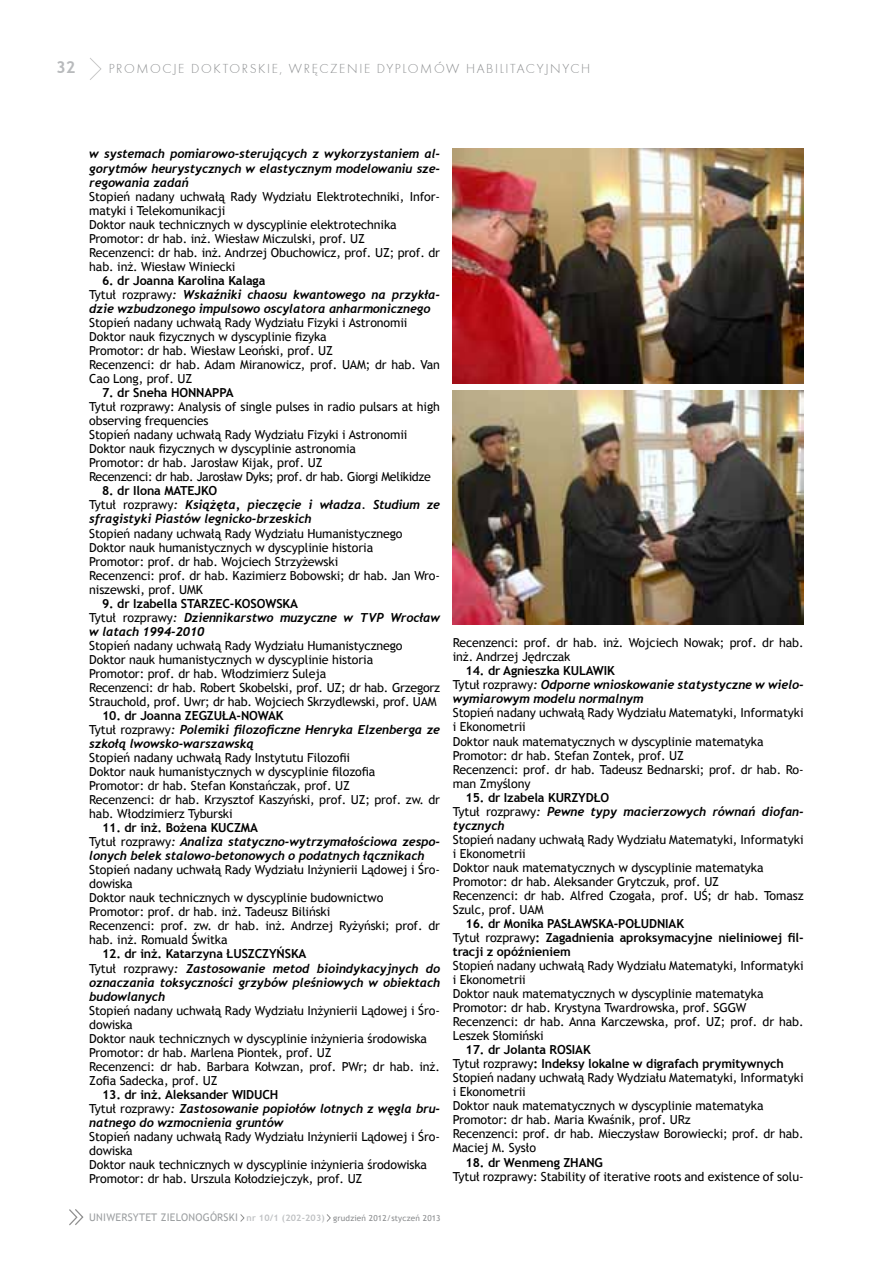
<style>
.page{position:relative;width:893px;height:1263px;background:#fff}
.page>*{position:absolute;margin:0;border:0;box-sizing:border-box;transform-origin:0 0}
.t1{font:700 16.5px "Trebuchet MS";color:#b8babc}
.t2{font:13.5px "Futura TEE Ligh";letter-spacing:.12em;color:#8a8c8e}
.t3{font:12.45px/14.1px "Trebuchet MS";letter-spacing:-.01em;color:#000}
.t4{font:italic 700 12.45px/14.1px "Trebuchet";letter-spacing:-.01em;color:#000}
.t5{font:700 12.45px/14.1px "Trebuchet MS";letter-spacing:-.01em;color:#000}
.t6{font:10.5px "Trebuchet MS";letter-spacing:.02em;color:#9da0a2}
.s1{font-family:"Trebuchet MS";font-weight:400;font-style:normal}
.s2{font-weight:700;font-size:9px;color:#c0c2c4}
.s3{font-size:8.25px;color:#8a8c8e}
.s4{font-weight:400}
.s5{font-weight:700}
</style>
<div class="page">
<svg style="left:90px;top:58px;width:12px;height:22px"></svg>
<svg style="left:240px;top:1214px;width:4px;height:8px"></svg>
<svg style="left:327px;top:1214px;width:4px;height:8px"></svg>
<svg style="left:69px;top:1209px;width:15px;height:17px"></svg>
<img style="left:453px;top:149px;width:351px;height:235px">
<img style="left:453px;top:390px;width:351px;height:235px">
<h1 class="t1" style="left:56px;top:57px;width:21px">32</h1>
<p class="t2" style="left:109px;top:61px;width:483px">PROMOCJE DOKTORSKIE, WRĘCZENIE DYP LOMÓW HABILITACYJNYCH</p>
<p class="t4" style="left:89px;top:146px;width:352px;text-align:justify">w systemach pomiarowo-sterujących z wykorzystaniem al&shy;gorytmów heurystycznych w elastycznym modelowaniu sze&shy;regowania zadań</p>
<p class="t3" style="left:89px;top:189px;width:352px">Stopień nadany uchwałą Rady Wydziału Elektrotechniki, Infor&shy;matyki i Telekomunikacji<br>Doktor nauk technicznych w dyscyplinie elektrotechnika Promotor: dr hab. inż. Wiesław Miczulski, prof. UZ<br>Recenzenci: dr hab. inż. Andrzej Obuchowicz, prof. UZ; prof. dr hab. inż. Wiesław Winiecki</p>
<p class="t5" style="left:102px;top:273px;width:165px">6. dr Joanna Karolina Kalaga</p>
<p class="t4" style="left:89px;top:288px;width:352px"><span class="s1">Tytuł rozprawy</span>: Wskaźniki chaosu kwantowego na przykła&shy;dzie wzbudzonego impulsowo oscylatora anharmonicznego</p>
<p class="t3" style="left:89px;top:316px;width:352px">Stopień nadany uchwałą Rady Wydziału Fizyki i Astronomii Doktor nauk fizycznych w dyscyplinie fizyka<br>Promotor: dr hab. Wiesław Leoński, prof. UZ<br>Recenzenci: dr hab. Adam Miranowicz, prof. UAM; dr hab. Van Cao Long, prof. UZ</p>
<p class="t5" style="left:102px;top:386px;width:95px">7. dr Sneha Honnappa</p>
<p class="t3" style="left:89px;top:400px;width:352px">Tytuł rozprawy: Analysis of single pulses in radio pulsars at high observing frequencies<br>Stopień nadany uchwałą Rady Wydziału Fizyki i Astronomii Doktor nauk fizycznych w dyscyplinie astronomia<br>Promotor: dr hab. Jarosław Kijak, prof. UZ<br>Recenzenci: dr hab. Jarosław Dyks; prof. dr hab. Giorgi Melikidze</p>
<p class="t5" style="left:102px;top:484px;width:80px">8. dr Ilona Matejko</p>
<p class="t4" style="left:89px;top:498px;width:352px"><span class="s1">Tytuł rozprawy</span>: Książęta, pieczęcie i władza. Studium ze sfragistyki Piastów legnicko-brzeskich</p>
<p class="t3" style="left:89px;top:526px;width:352px">Stopień nadany uchwałą Rady Wydziału Humanistycznego Doktor nauk humanistycznych w dyscyplinie historia<br>Promotor: prof. dr hab. Wojciech Strzyżewski<br>Recenzenci: prof. dr hab. Kazimierz Bobowski; dr hab. Jan Wro&shy;niszewski, prof. UMK</p>
<p class="t5" style="left:102px;top:596px;width:94px">9. dr Izabella Starzec</p>
<p class="t5" style="left:230px;top:596px;width:21px">-Kosowska</p>
<p class="t4" style="left:89px;top:610px;width:352px"><span class="s1">Tytuł rozprawy</span>: Dziennikarstwo muzyczne w TVP Wrocław w latach 1994-2010</p>
<p class="t3" style="left:89px;top:638px;width:352px">Stopień nadany uchwałą Rady Wydziału Humanistycznego Doktor nauk humanistycznych w dyscyplinie historia<br>Promotor: prof. dr hab. Włodzimierz Suleja<br>Recenzenci: dr hab. Robert Skobelski, prof. UZ; dr hab. Grzegorz Strauchold, prof. Uwr; dr hab. Wojciech Skrzydlewski, prof. UAM</p>
<p class="t5" style="left:102px;top:708px;width:98px">10. dr Joanna Zegzu</p>
<p class="t5" style="left:222px;top:708px;width:46px">ła-Nowak</p>
<p class="t4" style="left:89px;top:722px;width:352px"><span class="s1">Tytuł rozprawy</span>: Polemiki filozoficzne Henryka Elzenberga ze szkołą lwowsko-warszawską</p>
<p class="t3" style="left:89px;top:751px;width:352px">Stopień nadany uchwałą Rady Instytutu Filozofii<br>Doktor nauk humanistycznych w dyscyplinie filozofia<br>Promotor: dr hab. Stefan Konstańczak, prof. UZ<br>Recenzenci: dr hab. Krzysztof Kaszyński, prof. UZ; prof. zw. dr hab. Włodzimierz Tyburski</p>
<p class="t5" style="left:102px;top:821px;width:126px">11. dr inż. Bożena Kuczma</p>
<p class="t4" style="left:89px;top:835px;width:352px"><span class="s1">Tytuł rozprawy</span>: Analiza statyczno-wytrzymałościowa zespo&shy;lonych belek stalowo-betonowych o podatnych łącznikach</p>
<p class="t3" style="left:89px;top:863px;width:352px">Stopień nadany uchwałą Rady Wydziału Inżynierii Lądowej i Śro&shy;dowiska<br>Doktor nauk technicznych w dyscyplinie budownictwo Promotor: prof. dr hab. inż. Tadeusz Biliński<br>Recenzenci: prof. zw. dr hab. inż. Andrzej Ryżyński; prof. dr hab. inż. Romuald Świtka</p>
<p class="t5" style="left:102px;top:947px;width:133px">12. dr inż. Katarzyna Łuszcz</p>
<p class="t5" style="left:269px;top:947px;width:24px">yńska</p>
<p class="t4" style="left:89px;top:961px;width:352px;text-align:justify"><span class="s1">Tytuł rozprawy</span>: Zastosowanie metod bioindykacyjnych do oznaczania toksyczności grzybów pleśniowych w obiektach budowlanych</p>
<p class="t3" style="left:89px;top:1003px;width:352px">Stopień nadany uchwałą Rady Wydziału Inżynierii Lądowej i Śro&shy;dowiska<br>Doktor nauk technicznych w dyscyplinie inżynieria środowiska Promotor: dr hab. Marlena Piontek, prof. UZ<br>Recenzenci: dr hab. Barbara Kołwzan, prof. PWr; dr hab. inż.<br>Zofia Sadecka, prof. UZ</p>
<p class="t5" style="left:102px;top:1087px;width:149px">13. dr inż. Aleksander Widuc</p>
<p class="t5" style="left:270px;top:1087px;width:10px">h</p>
<p class="t4" style="left:89px;top:1101px;width:352px"><span class="s1">Tytuł rozprawy</span>: Zastosowanie popiołów lotnych z węgla bru&shy;natnego do wzmocnienia gruntów</p>
<p class="t3" style="left:89px;top:1129px;width:352px">Stopień nadany uchwałą Rady Wydziału Inżynierii Lądowej i Śro&shy;dowiska<br>Doktor nauk technicznych w dyscyplinie inżynieria środowiska Promotor: dr hab. Urszula Kołodziejczyk, prof. UZ</p>
<p class="t6" style="left:89px;top:1211px;width:353px">UNIWERSYTET ZIELONOGÓRSKI <span class="s2">nr 10/1 (202-203)</span> <span class="s3">grudzień 2012/styczeń 2013</span></p>
<p class="t3" style="left:453px;top:636px;width:352px">Recenzenci: prof. dr hab. inż. Wojciech Nowak; prof. dr hab. inż. Andrzej Jędrczak</p>
<p class="t5" style="left:466px;top:664px;width:114px">14. dr Agnieszka Kulawik</p>
<p class="t4" style="left:453px;top:678px;width:352px"><span class="s1">Tytuł rozprawy</span>: Odporne wnioskowanie statystyczne w wielo&shy;wymiarowym modelu normalnym</p>
<p class="t3" style="left:453px;top:706px;width:352px">Stopień nadany uchwałą Rady Wydziału Matematyki, Informatyki i Ekonometrii<br>Doktor nauk matematycznych w dyscyplinie matematyka Promotor: dr hab. Stefan Zontek, prof. UZ<br>Recenzenci: prof. dr hab. Tadeusz Bednarski; prof. dr hab. Ro&shy;man Zmyślony</p>
<p class="t5" style="left:466px;top:790px;width:145px">15. dr Izabela Kurzydło</p>
<p class="t4" style="left:453px;top:804px;width:352px"><span class="s1">Tytuł rozprawy</span>: Pewne typy macierzowych równań diofan&shy;tycznych</p>
<p class="t3" style="left:453px;top:832px;width:352px">Stopień nadany uchwałą Rady Wydziału Matematyki, Informatyki i Ekonometrii<br>Doktor nauk matematycznych w dyscyplinie matematyka Promotor: dr hab. Aleksander Grytczuk, prof. UZ<br>Recenzenci: dr hab. Alfred Czogała, prof. UŚ; dr hab. Tomasz Szulc, prof. UAM</p>
<p class="t5" style="left:466px;top:916px;width:118px">16. dr Monika Pasławska</p>
<p class="t5" style="left:453px;top:916px;width:352px;text-indent:161px">-Południak<br><span class="s4">Tytuł rozprawy</span>: Zagadnienia aproksymacyjne nieliniowej fil&shy;tracji z opóźnieniem</p>
<p class="t3" style="left:453px;top:959px;width:352px">Stopień nadany uchwałą Rady Wydziału Matematyki, Informatyki i Ekonometrii<br>Doktor nauk matematycznych w dyscyplinie matematyka Promotor: dr hab. Krystyna Twardrowska, prof. SGGW Recenzenci: dr hab. Anna Karczewska, prof. UZ; prof. dr hab.<br>Leszek Słomiński</p>
<p class="t3" style="left:453px;top:1043px;width:352px;text-indent:13px"><span class="s5">17. dr Jolanta Rosiak<br></span>Tytuł rozprawy<span class="s5">: Indeksy lokalne w digrafach prymitywnych </span>Stopień nadany uchwałą Rady Wydziału Matematyki, Informatyki i Ekonometrii<br>Doktor nauk matematycznych w dyscyplinie matematyka Promotor: dr hab. Maria Kwaśnik, prof. URz<br>Recenzenci: prof. dr hab. Mieczysław Borowiecki; prof. dr hab.<br>Maciej M. Sysło</p>
<p class="t5" style="left:466px;top:1155px;width:122px">18. dr Wenmeng Zhang</p>
<p class="t3" style="left:453px;top:1169px;width:352px">Tytuł rozprawy: Stability of iterative roots and existence of solu-</p>
</div>
